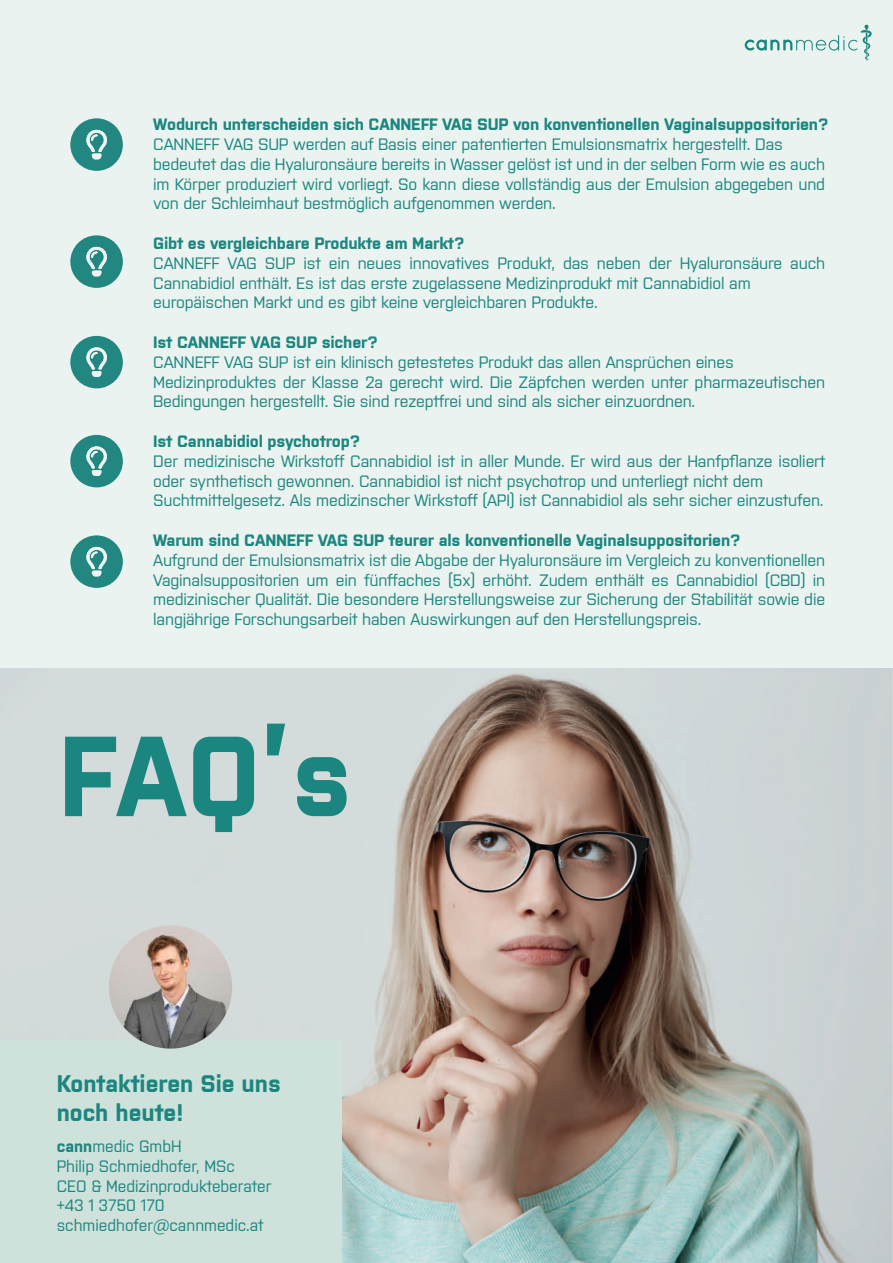
<style>
.page{position:relative;width:893px;height:1263px;background:#ebf3f0}
.page>*{position:absolute;margin:0;border:0;box-sizing:border-box;transform-origin:0 0}
.t1{font:700 24px/28.8px "Purista";color:#1b867f;scale:.96 1}
.t2{font:500 16.5px/19.8px "Purista";letter-spacing:-.01em;color:#1b867f}
.t3{font:700 16.5px "Purista";letter-spacing:-.01em;color:#1b867f}
.t4{font:500 16.5px/19.8px "Purista";letter-spacing:-.01em;color:#1b867f;scale:.96 1}
.s1{font-weight:700}
</style>
<div class="page">
<img style="left:0;top:668px;width:892px;height:595px">
<div style="left:0;top:1040px;width:341px;height:223px;background:#cfe1db"></div>
<svg style="left:65px;top:737px;width:122px;height:79px;background:#70ada9"></svg>
<svg style="left:193px;top:737px;width:61px;height:95px;background:#63a7a2"></svg>
<svg style="left:267px;top:724px;width:18px;height:31px"></svg>
<svg style="left:297px;top:757px;width:50px;height:59px;background:#4d9d98"></svg>
<svg style="left:745px;top:24px;width:127px;height:37px"></svg>
<svg style="left:70px;top:118px;width:53px;height:53px"></svg>
<svg style="left:70px;top:235px;width:53px;height:53px"></svg>
<svg style="left:70px;top:336px;width:53px;height:52px"></svg>
<svg style="left:70px;top:435px;width:53px;height:52px"></svg>
<svg style="left:70px;top:535px;width:53px;height:53px"></svg>
<img style="left:109px;top:925px;width:123px;height:123px;border-radius:62px">
<p class="t3" style="left:153px;top:112px;width:677px">Wodurch unterscheiden sich CANNEFF VAG SUP von konventionellen Vaginalsuppositorien?</p>
<p class="t2" style="left:153px;top:133px;width:673px">CANNEFF VAG SUP werden auf Basis einer patentierten Emulsionsmatrix hergestellt. Das bedeutet das die Hyaluronsäure bereits in Wasser gelöst ist und in der selben Form wie es auch im Körper produziert wird vorliegt. So kann diese vollständig aus der Emulsion abgegeben und von der Schleimhaut bestmöglich aufgenommen werden.</p>
<p class="t3" style="left:153px;top:231px;width:313px">Gibt es vergleichbare Produkte am Markt?</p>
<p class="t2" style="left:153px;top:252px;width:673px">CANNEFF VAG SUP ist ein neues innovatives Produkt, das neben der Hyaluronsäure auch<br>Cannabidiol enthält. Es ist das erste zugelassene Medizinprodukt mit Cannabidiol am europäischen Markt und es gibt keine vergleichbaren Produkte.</p>
<p class="t3" style="left:153px;top:330px;width:226px">Ist CANNEFF VAG SUP sicher?</p>
<p class="t2" style="left:153px;top:351px;width:673px">CANNEFF VAG SUP ist ein klinisch getestetes Produkt das allen Ansprüchen eines<br>Medizinproduktes der Klasse 2a gerecht wird. Die Zäpfchen werden unter pharmazeutischen<br>Bedingungen hergestellt. Sie sind rezeptfrei und sind als sicher einzuordnen.</p>
<p class="t3" style="left:153px;top:429px;width:208px">Ist Cannabidiol psychotrop?</p>
<p class="t2" style="left:153px;top:450px;width:673px">Der medizinische Wirkstoff Cannabidiol ist in aller Munde. Er wird aus der Hanfpflanze isoliert oder synthetisch gewonnen. Cannabidiol ist nicht psychotrop und unterliegt nicht dem<br>Suchtmittelgesetz. Als medizinscher Wirkstoff (API) ist Cannabidiol als sehr sicher einzustufen.</p>
<p class="t3" style="left:153px;top:528px;width:589px">Warum sind CANNEFF VAG SUP teurer als konventionelle Vaginalsuppositorien?</p>
<p class="t2" style="left:153px;top:549px;width:673px;text-align:justify">Aufgrund der Emulsionsmatrix ist die Abgabe der Hyaluronsäure im Vergleich zu konventionellen Vaginalsuppositorien um ein fünffaches (5x) erhöht. Zudem enthält es Cannabidiol (CBD) in medizinischer Qualität. Die besondere Herstellungsweise zur Sicherung der Stabilität sowie die langjährige Forschungsarbeit haben Auswirkungen auf den Herstellungspreis.</p>
<h1 class="t1" style="left:57px;top:1067px;width:235px">Kontaktieren Sie uns noch heute!</h1>
<p class="t4" style="left:57px;top:1135px;width:225px"><span class="s1">cann</span>medic GmbH<br>Philip Schmiedhofer, MSc<br>CEO &amp; Medizinprodukteberater +43 1 3750 170 schmiedhofer@cannmedic.at</p>
</div>
